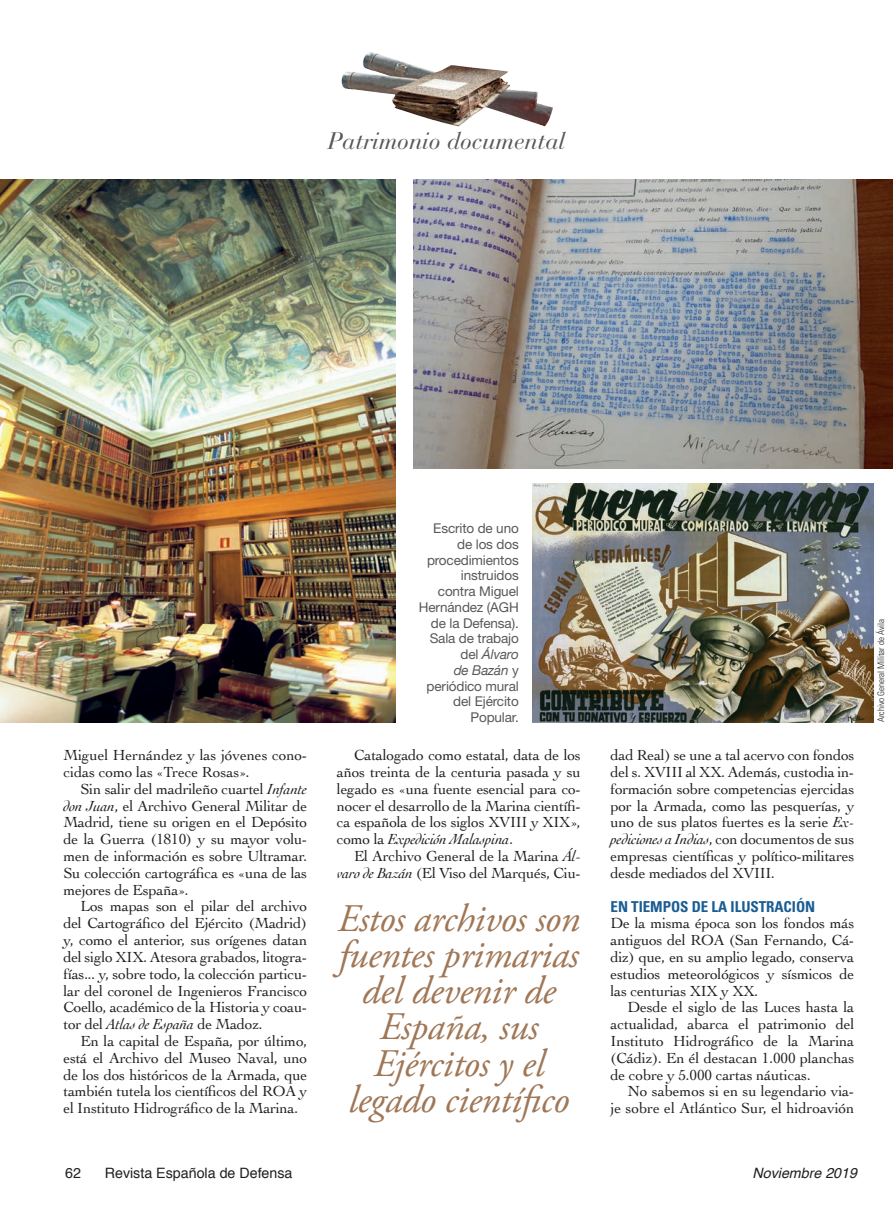
<style>
.page{position:relative;width:893px;height:1217px;background:#fff}
.page>*{position:absolute;margin:0;border:0;box-sizing:border-box;transform-origin:0 0}
.Sumarioaviación{font:italic 39px/36px "Adobe Garamond Pro";letter-spacing:-.01em;color:#a07756;text-align:center}
.Capitular_apoyo{font:italic 23.85px "Bauer Bodoni";letter-spacing:-.005em;color:#57585a}
.Texto_general{font:15.3px/16.8px "Cochin";letter-spacing:-.015em;color:#231f20;text-align:justify}
.Ladillo{font:700 condensed 15px "Univers";letter-spacing:-.005em;color:#1a5d93}
.t1{font:14.25px "Helvetica";color:#231f20}
.t2{font:italic 14.25px "Helvetica";color:#231f20}
.Pie_de_foto{font:13.5px/15.8px "Helvetica Neue";letter-spacing:-.01em;color:#57585a;text-align:right}
.Crédito_foto{font:300 condensed 9px "Univers";letter-spacing:-.005em;color:#231f20}
.s1{font-style:italic}
</style>
<div class="page">
<img style="left:0;top:179px;width:396px;height:543px">
<img style="left:413px;top:179px;width:480px;height:289px">
<img style="left:532px;top:484px;width:342px;height:238px">
<img style="left:341px;top:52px;width:212px;height:75px">
<p class="Capitular_apoyo" style="left:328px;top:127px;width:239px">Patrimonio documental</p>
<p class="Texto_general" style="left:63px;top:746px;width:245px">Miguel Hernández y las jóvenes cono&shy;cidas como las «Trece Rosas».</p>
<p class="Texto_general" style="left:63px;top:779px;width:245px;text-indent:17px">Sin salir del madrileño cuartel <span class="s1">Infante don Juan</span>, el Archivo General Militar de Madrid, tiene su origen en el Depósito de la Guerra (1810) y su mayor volu&shy;men de información es sobre Ultramar.<br>Su colección cartográfica es «una de las mejores de España».</p>
<p class="Texto_general" style="left:63px;top:897px;width:245px;text-indent:17px">Los mapas son el pilar del archivo del Cartográfico del Ejército (Madrid) y, como el anterior, sus orígenes datan del siglo XIX. Atesora grabados, litogra&shy;fías... y, sobre todo, la colección particu&shy;lar del coronel de Ingenieros Francisco Coello, académico de la Historia y coau&shy;tor del <span class="s1">Atlas de España</span> de Madoz.</p>
<p class="Texto_general" style="left:63px;top:1031px;width:245px;text-indent:17px">En la capital de España, por último, está el Archivo del Museo Naval, uno de los dos históricos de la Armada, que también tutela los científicos del ROA y el Instituto Hidrográfico de la Marina.</p>
<p class="Pie_de_foto" style="left:419px;top:520px;width:101px">Escrito de uno de los dos procedimientos instruidos<br>contra Miguel<br>Hernández (AGH de la Defensa).<br>Sala de trabajo del <span class="s1">Álvaro<br>de Bazán</span> y periódico mural del Ejército<br>Popular.</p>
<p class="Texto_general" style="left:337px;top:746px;width:245px;text-indent:17px">Catalogado como estatal, data de los años treinta de la centuria pasada y su legado es «una fuente esencial para co&shy;nocer el desarrollo de la Marina científi&shy;ca española de los siglos XVIII y XIX», como la <span class="s1">Expedición Malaspina</span>.</p>
<p class="Texto_general" style="left:337px;top:846px;width:245px;text-align:right">El Archivo General de la Marina <span class="s1">Ál&shy;varo de Bazán</span> (El Viso del Marqués, Ciu-</p>
<p class="Sumarioaviación" style="left:338px;top:901px;width:244px">Estos archivos son fuentes primarias del devenir de<br>España, sus<br>Ejércitos y el legado científico</p>
<p class="Texto_general" style="left:611px;top:746px;width:245px">dad Real) se une a tal acervo con fondos del s. XVIII al XX. Además, custodia in&shy;formación sobre competencias ejercidas por la Armada, como las pesquerías, y uno de sus platos fuertes es la serie <span class="s1">Ex&shy;pediciones a Indias</span>, con documentos de sus empresas científicas y político-militares desde mediados del XVIII.</p>
<p class="Ladillo" style="left:611px;top:896px;width:206px">EN TIEMPOS DE LA ILUSTRACIÓN</p>
<p class="Texto_general" style="left:611px;top:914px;width:245px">De la misma época son los fondos más antiguos del ROA (San Fernando, Cá&shy;diz) que, en su amplio legado, conserva estudios meteorológicos y sísmicos de las centurias XIX y XX.</p>
<p class="Texto_general" style="left:611px;top:998px;width:245px;text-indent:17px">Desde el siglo de las Luces hasta la actualidad, abarca el patrimonio del Instituto Hidrográfico de la Marina (Cádiz). En él destacan 1.000 planchas de cobre y 5.000 cartas náuticas.</p>
<p class="Texto_general" style="left:611px;top:1082px;width:245px;text-align:right">No sabemos si en su legendario via-<br>je sobre el Atlántico Sur, el hidroavión</p>
<p class="Crédito_foto" style="left:876px;top:722px;width:105px;rotate:-90deg">Archivo General Militar de Ávila</p>
<p class="t1" style="left:65px;top:1161px;width:17px">62</p>
<p class="t1" style="left:105px;top:1161px;width:189px">Revista Española de Defensa</p>
<p class="t2" style="left:752px;top:1161px;width:106px">Noviembre 2019</p>
</div>
